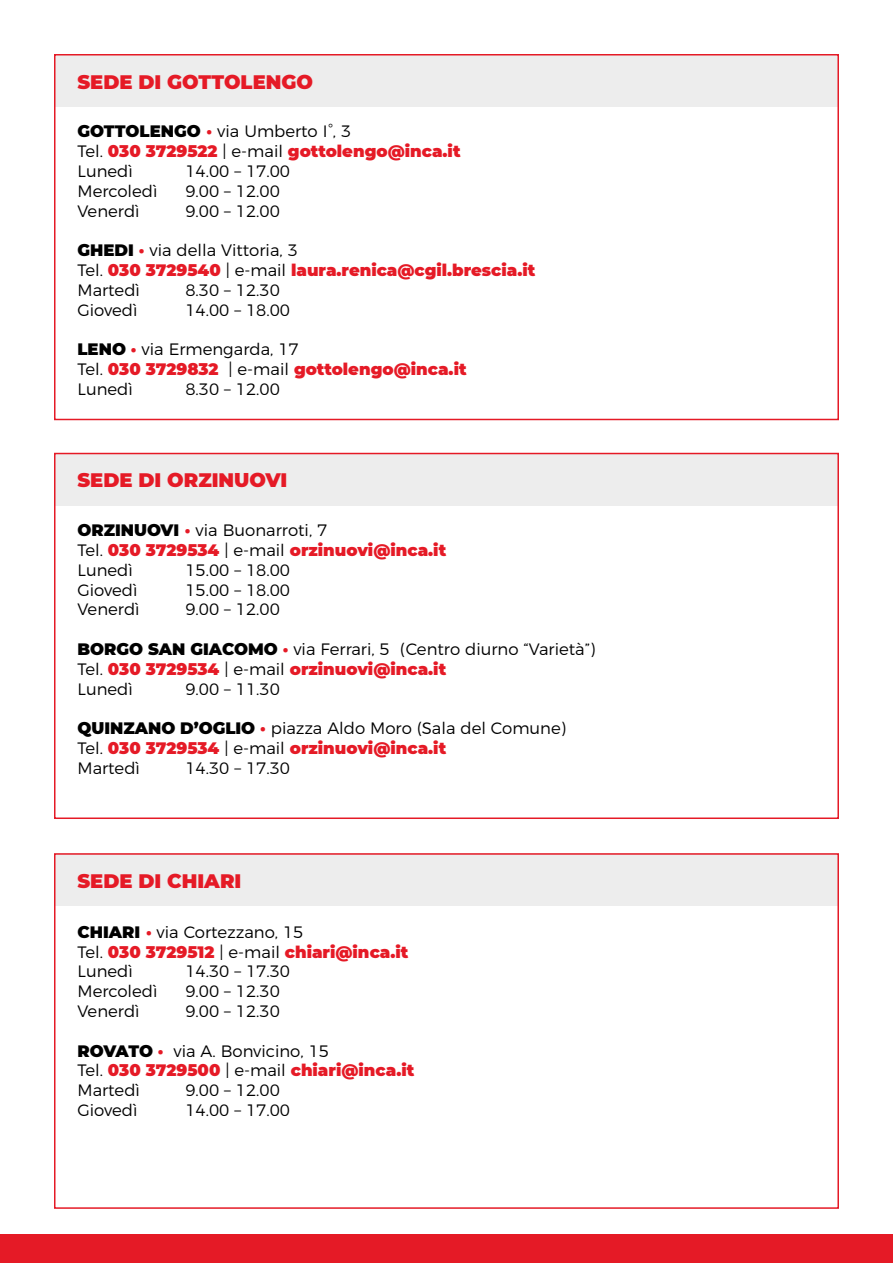
<style>
.page{position:relative;width:893px;height:1263px;background:#fff}
.page>*{position:absolute;margin:0;border:0;box-sizing:border-box;transform-origin:0 0}
.t1{font:900 19.5px "Montserrat";color:#e51a26}
.t2{font:300 16.5px/19.8px "Montserrat";color:#000}
.t3{font:900 16.5px/19.8px "Montserrat";color:#e51a26}
.s1{font-weight:900}
.s2{font-weight:900;color:#e51a26}
.s3{color:#000}
.s4{font-weight:300;color:#000}
</style>
<div class="page">
<div style="left:0;top:1234px;width:893px;height:29px;background:#e51a26"></div>
<div style="left:54px;top:54px;width:785px;height:53px;background:#ededed"></div>
<div style="left:54px;top:453px;width:785px;height:52px;background:#ededed"></div>
<div style="left:54px;top:853px;width:785px;height:53px;background:#ededed"></div>
<div style="left:54px;top:54px;width:785px;height:366px;border:2px solid #e51a26"></div>
<div style="left:54px;top:453px;width:785px;height:366px;border:2px solid #e51a26"></div>
<div style="left:54px;top:853px;width:785px;height:356px;border:2px solid #e51a26"></div>
<p class="t1" style="left:77px;top:67px;width:237px">SEDE DI GOTTOLENGO</p>
<p class="t2" style="left:77px;top:120px;width:385px"><span class="s1">GOTTOLENGO</span> <span class="s2">·</span> via Umberto I°, 3<br>Tel. <span class="s2">030 3729522</span> | e-mail <span class="s2">gottolengo@inca.it<br></span>Lunedì</p>
<p class="t2" style="left:185px;top:160px;width:106px">14.00 – 17.00</p>
<p class="t2" style="left:77px;top:180px;width:81px">Mercoledì</p>
<p class="t2" style="left:185px;top:180px;width:96px">9.00 – 12.00</p>
<p class="t2" style="left:77px;top:199px;width:64px">Venerdì</p>
<p class="t2" style="left:185px;top:199px;width:96px">9.00 – 12.00</p>
<p class="t3" style="left:77px;top:239px;width:459px"><span class="s3">GHEDI</span> · <span class="s4">via della Vittoria, 3<br>Tel.</span> 030 3729540 <span class="s4">| e-mail</span> laura.renica@cgil.brescia.it<br><span class="s4">Martedì</span></p>
<p class="t2" style="left:185px;top:279px;width:96px">8.30 – 12.30</p>
<p class="t2" style="left:77px;top:298px;width:61px">Giovedì</p>
<p class="t2" style="left:185px;top:298px;width:106px">14.00 – 18.00</p>
<p class="t2" style="left:77px;top:338px;width:391px"><span class="s1">LENO</span> <span class="s2">·</span> via Ermengarda, 17<br>Tel. <span class="s2">030 3729832</span> | e-mail <span class="s2">gottolengo@inca.it<br></span>Lunedì</p>
<p class="t2" style="left:185px;top:378px;width:96px">8.30 – 12.00</p>
<p class="t1" style="left:77px;top:466px;width:211px">SEDE DI ORZINUOVI</p>
<p class="t2" style="left:77px;top:519px;width:370px"><span class="s1">ORZINUOVI</span> <span class="s2">·</span> via Buonarroti, 7<br>Tel. <span class="s2">030 3729534</span> | e-mail <span class="s2">orzinuovi@inca.it<br></span>Lunedì</p>
<p class="t2" style="left:185px;top:559px;width:106px">15.00 – 18.00</p>
<p class="t2" style="left:77px;top:578px;width:61px">Giovedì</p>
<p class="t2" style="left:185px;top:578px;width:106px">15.00 – 18.00</p>
<p class="t2" style="left:77px;top:598px;width:64px">Venerdì</p>
<p class="t2" style="left:185px;top:598px;width:96px">9.00 – 12.00</p>
<p class="t2" style="left:77px;top:638px;width:519px"><span class="s1">BORGO SAN GIACOMO</span> <span class="s2">·</span> via Ferrari, 5 (Centro diurno “Varietà”)<br>Tel. <span class="s2">030 3729534</span> | e-mail <span class="s2">orzinuovi@inca.it<br></span>Lunedì</p>
<p class="t2" style="left:185px;top:677px;width:96px">9.00 – 11.30</p>
<p class="t2" style="left:77px;top:717px;width:490px"><span class="s1">QUINZANO D’OGLIO</span> <span class="s2">·</span> piazza Aldo Moro (Sala del Comune)<br>Tel. <span class="s2">030 3729534</span> | e-mail <span class="s2">orzinuovi@inca.it<br></span>Martedì</p>
<p class="t2" style="left:185px;top:757px;width:106px">14.30 – 17.30</p>
<p class="t1" style="left:77px;top:866px;width:165px">SEDE DI CHIARI</p>
<p class="t2" style="left:77px;top:920px;width:332px"><span class="s1">CHIARI</span> <span class="s2">·</span> via Cortezzano, 15<br>Tel. <span class="s2">030 3729512</span> | e-mail <span class="s2">chiari@inca.it<br></span>Lunedì</p>
<p class="t2" style="left:185px;top:960px;width:106px">14.30 – 17.30</p>
<p class="t2" style="left:77px;top:980px;width:81px">Mercoledì</p>
<p class="t2" style="left:185px;top:980px;width:96px">9.00 – 12.30</p>
<p class="t2" style="left:77px;top:1000px;width:64px">Venerdì</p>
<p class="t2" style="left:185px;top:1000px;width:96px">9.00 – 12.30</p>
<p class="t2" style="left:77px;top:1039px;width:338px"><span class="s1">ROVATO</span> <span class="s2">·</span> via A. Bonvicino, 15<br>Tel. <span class="s2">030 3729500</span> | e-mail <span class="s2">chiari@inca.it<br></span>Martedì</p>
<p class="t2" style="left:185px;top:1079px;width:96px">9.00 – 12.00</p>
<p class="t2" style="left:77px;top:1099px;width:61px">Giovedì</p>
<p class="t2" style="left:185px;top:1099px;width:106px">14.00 – 17.00</p>
</div>
